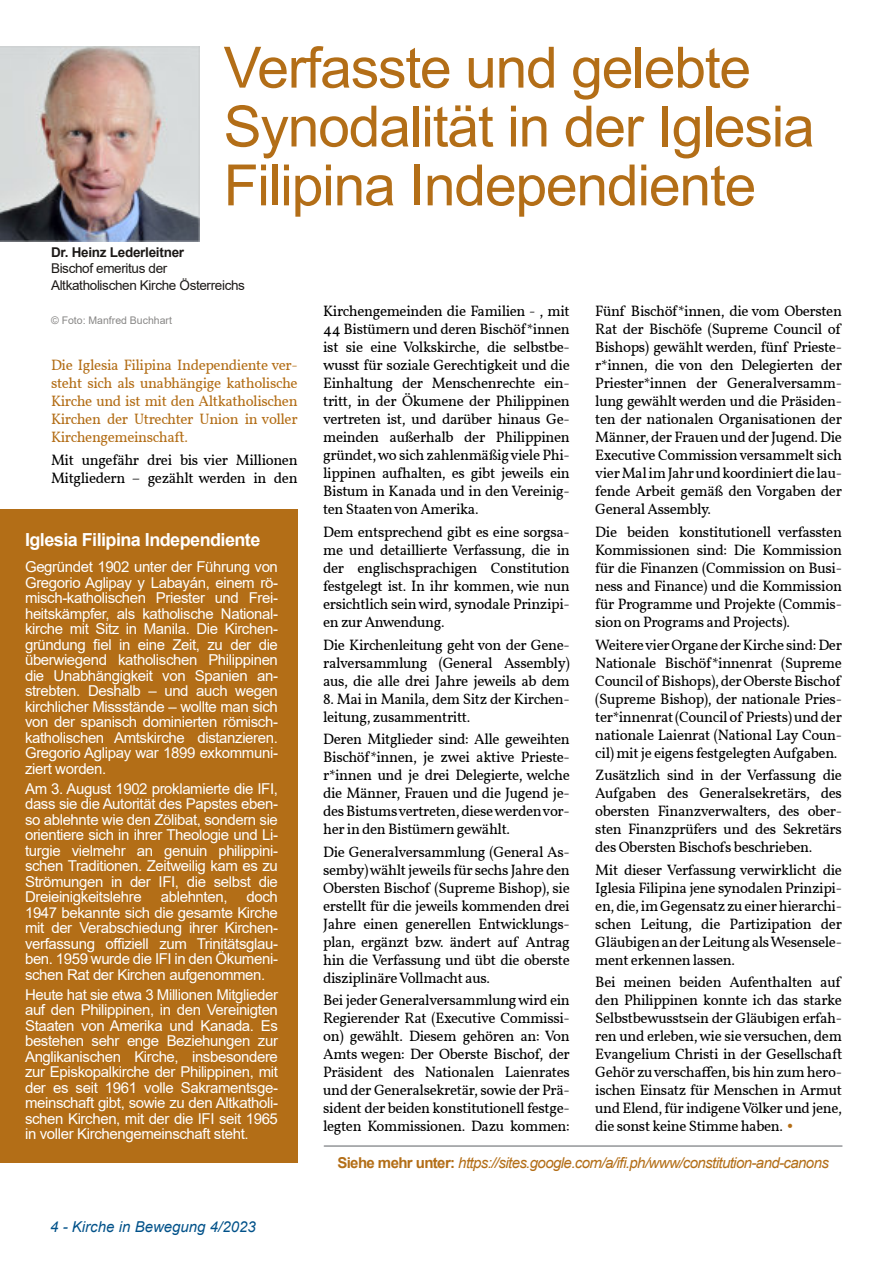
<style>
.page{position:relative;width:893px;height:1263px;background:#fff}
.page>*{position:absolute;margin:0;border:0;box-sizing:border-box;transform-origin:0 0}
.t1{font:57px/58.8px "Arial";letter-spacing:-.02em;color:#b36e17}
.t2{font:700 18px "Arial";letter-spacing:-.03em;color:#fff}
.t3{font:15px/18px "Vollkorn";letter-spacing:-.025em;color:#000;text-align:justify}
.t4{font:15px/15.5px "Arial";letter-spacing:-.025em;color:#fff;text-align:justify}
.t5{font:15px/18px "Vollkorn";letter-spacing:-.025em;color:#b36e17;text-align:justify}
.t6{font:italic 15px "Arial";letter-spacing:-.04em;color:#b36e17}
.t7{font:italic 15px "Arial";color:#005189}
.t8{font:13.5px/16.5px "Arial";letter-spacing:-.025em;color:#1c1917}
.t9{font:700 13.5px "Arial";letter-spacing:-.02em;color:#1c1917}
.t10{font:10.5px "Arial";color:#888786}
.s1{font-family:"Eras ITC";font-weight:300;color:#b36e17}
.s2{font-weight:700;font-style:normal}
</style>
<div class="page">
<div style="left:0;top:509px;width:298px;height:654px;background:#b36e17"></div>
<img style="left:0;top:46px;width:200px;height:195px">
<hr style="left:324px;top:1145px;width:518px;height:2px;background:#939598">
<h1 class="t1" style="left:224px;top:43px;width:593px">Verfasste und gelebte<br>Synodalität in der Iglesia<br>Filipina Independiente</h1>
<p class="t9" style="left:51px;top:247px;width:135px">Dr. Heinz Lederleitner</p>
<p class="t8" style="left:51px;top:262px;width:196px">Bischof emeritus der<br>Altkatholischen Kirche Österreichs</p>
<p class="t10" style="left:51px;top:317px;width:122px">© Foto: Manfred Buchhart</p>
<p class="t5" style="left:51px;top:358px;width:248px">Die Iglesia Filipina Independiente ver&shy;steht sich als unabhängige katholische Kirche und ist mit den Altkatholischen Kirchen der Utrechter Union in voller Kirchengemeinschaft.</p>
<p class="t3" style="left:51px;top:452px;width:248px">Mit ungefähr drei bis vier Millionen<br>Mitgliedern – gezählt werden in den</p>
<p class="t2" style="left:25px;top:533px;width:237px">Iglesia Filipina Independiente</p>
<p class="t4" style="left:25px;top:561px;width:254px">Gegründet 1902 unter der Führung von Gregorio Aglipay y Labayán, einem rö&shy;misch-katholischen Priester und Frei&shy;heitskämpfer, als katholische National&shy;kirche mit Sitz in Manila. Die Kirchen&shy;gründung fiel in eine Zeit, zu der die überwiegend katholischen Philippinen die Unabhängigkeit von Spanien an&shy;strebten. Deshalb – und auch wegen kirchlicher Missstände – wollte man sich von der spanisch dominierten römisch&shy;katholischen Amtskirche distanzieren.<br>Gregorio Aglipay war 1899 exkommuni&shy;ziert worden.</p>
<p class="t4" style="left:25px;top:782px;width:254px">Am 3. August 1902 proklamierte die IFI, dass sie die Autorität des Papstes eben&shy;so ablehnte wie den Zölibat, sondern sie orientiere sich in ihrer Theologie und Li&shy;turgie vielmehr an genuin philippini&shy;schen Traditionen. Zeitweilig kam es zu Strömungen in der IFI, die selbst die Dreieinigkeitslehre</p>
<p class="t4" style="left:25px;top:890px;width:254px;text-indent:222px">doch 1947 bekannte sich die gesamte Kirche mit der Verabschiedung ihrer Kirchen&shy;verfassung offiziell zum Trinitätsglau&shy;ben. 1959 wurde die IFI in den Ökumeni&shy;schen Rat der Kirchen aufgenommen.</p>
<p class="t4" style="left:25px;top:988px;width:254px">Heute hat sie etwa 3 Millionen Mitglieder auf den Philippinen, in den Vereinigten Staaten von Amerika und Kanada. Es bestehen sehr enge Beziehungen zur Anglikanischen Kirche, insbesondere zur Episkopalkirche der Philippinen, mit der es seit 1961 volle Sakramentsge&shy;meinschaft gibt, sowie zu den Altkatholi&shy;schen Kirchen, mit der die IFI seit 1965 in voller Kirchengemeinschaft steht.</p>
<p class="t4" style="left:161px;top:890px;width:68px">ablehnten,</p>
<p class="t7" style="left:50px;top:1221px;width:207px">4 - Kirche in Bewegung 4/2023</p>
<p class="t3" style="left:323px;top:304px;width:248px">Kirchengemeinden die Familien - , mit 44 Bistümern und deren Bischöf*innen ist sie eine Volkskirche, die selbstbe&shy;wusst für soziale Gerechtigkeit und die Einhaltung der Menschenrechte ein&shy;tritt, in der Ökumene der Philippinen vertreten ist, und darüber hinaus Ge&shy;meinden außerhalb der Philippinen gründet,wo sich zahlenmäßigviele Phi&shy;lippinen aufhalten, es gibt jeweils ein Bistum in Kanada und in den Vereinig&shy;ten Staatenvon Amerika.</p>
<p class="t3" style="left:323px;top:524px;width:248px">Dem entsprechend gibt es eine sorgsa&shy;me und detaillierte Verfassung, die in der englischsprachigen Constitution festgelegt ist. In ihr kommen, wie nun ersichtlich seinwird, synodale Prinzipi&shy;en zur Anwendung.</p>
<p class="t3" style="left:323px;top:637px;width:248px">Die Kirchenleitung geht von der Gene&shy;ralversammlung (General Assembly) aus, die alle drei Jahre jeweils ab dem</p>
<p class="t3" style="left:323px;top:691px;width:248px">8. Mai in Manila, dem Sitz der Kirchen&shy;leitung, zusammentritt.</p>
<p class="t3" style="left:323px;top:731px;width:248px">Deren Mitglieder sind: Alle geweihten Bischöf*innen, je zwei aktive Prieste&shy;r*innen und je drei Delegierte, welche die Männer, Frauen und die Jugend je&shy;desBistumsvertreten, diesewerdenvor&shy;her in den Bistümern gewählt.</p>
<p class="t3" style="left:323px;top:844px;width:248px">Die Generalversammlung (General As&shy;semby)wählt jeweils für sechs Jahre den Obersten Bischof (Supreme Bishop), sie erstellt für die jeweils kommenden drei Jahre einen generellen Entwicklungs&shy;plan, ergänzt bzw. ändert auf Antrag hin die Verfassung und übt die oberste disziplinäreVollmacht aus.</p>
<p class="t3" style="left:323px;top:992px;width:248px">Bei jeder Generalversammlungwird ein Regierender Rat (Executive Commissi&shy;on) gewählt. Diesem gehören an: Von Amts wegen: Der Oberste Bischof, der Präsident des Nationalen Laienrates und der Generalsekretär, sowie der Prä&shy;sident der beiden konstitutionell festge&shy;legten Kommissionen. Dazu kommen:</p>
<p class="t3" style="left:595px;top:304px;width:248px">Fünf Bischöf*innen, die vom Obersten Rat der Bischöfe (Supreme Council of Bishops) gewählt werden, fünf Prieste&shy;r*innen, die von den Delegierten der Priester*innen der Generalversamm&shy;lung gewählt werden und die Präsiden&shy;ten der nationalen Organisationen der Männer, der Frauen und der Jugend. Die Executive Commission versammelt sich vierMal im Jahr und koordiniert dielau&shy;fende Arbeit gemäß den Vorgaben der General Assembly.</p>
<p class="t3" style="left:595px;top:524px;width:248px">Die beiden konstitutionell verfassten Kommissionen sind: Die Kommission für die Finanzen (Commission on Busi&shy;ness and Finance) und die Kommission für Programme und Projekte (Commis&shy;sion on Programs and Projects).</p>
<p class="t3" style="left:595px;top:637px;width:248px">Weiterevier Organe derKirche sind: Der Nationale Bischöf*innenrat (Supreme Council of Bishops), derObersteBischof (Supreme Bishop), der nationale Pries&shy;ter*innenrat(Council of Priests) und der nationale Laienrat (National Lay Coun&shy;cil) mit je eigens festgelegten Aufgaben.</p>
<p class="t3" style="left:595px;top:767px;width:248px">Zusätzlich sind in der Verfassung die Aufgaben des Generalsekretärs, des obersten Finanzverwalters, des ober&shy;sten Finanzprüfers und des Sekretärs des Obersten Bischofs beschrieben.</p>
<p class="t3" style="left:595px;top:862px;width:248px">Mit dieser Verfassung verwirklicht die Iglesia Filipina jene synodalen Prinzipi&shy;en, die, im Gegensatz zu einer hierarchi&shy;schen Leitung, die Partizipation der Gläubigenan derLeitungalsWesensele&shy;ment erkennen lassen.</p>
<p class="t3" style="left:595px;top:974px;width:249px;text-align:left">Bei meinen beiden Aufenthalten auf den Philippinen konnte ich das starke Selbstbewusstsein der Gläubigen erfah&shy;ren und erleben,wie sie versuchen, dem Evangelium Christi in der Gesellschaft Gehör zuverschaffen, bis hin zum hero&shy;ischen Einsatz für Menschen in Armut und Elend, für indigeneVölker und jene, die sonst keine Stimme haben. <span class="s1">•</span></p>
<p class="t6" style="left:337px;top:1157px;width:493px"><span class="s2">Siehe mehr unter:</span> https://sites.google.com/a/ifi.ph/www/constitution-and-canons</p>
</div>
